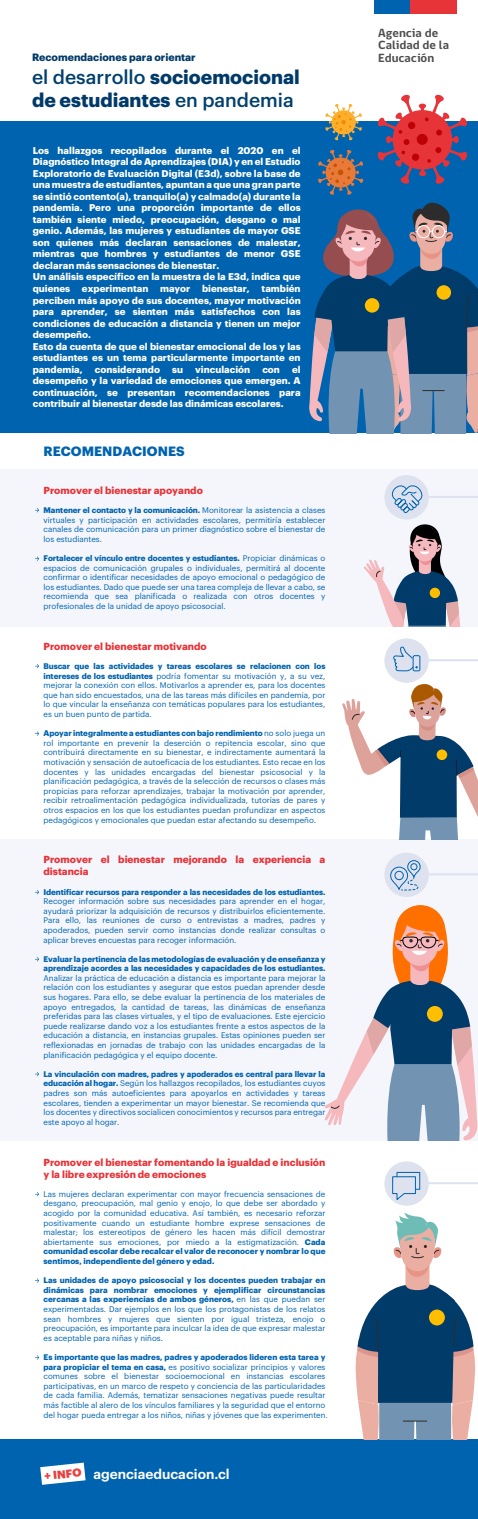
<style>
.page{position:relative;width:478px;height:1519px;background:#fff}
.page>*{position:absolute;margin:0;border:0;box-sizing:border-box;transform-origin:0 0}
.t1{font:700 19.2px/23px "Graphik";color:#003a68}
.t2{font:600 13.6px "Graphik";color:#fff}
.t3{font:700 13.2px "Graphik";color:#0063af}
.t4{font:700 12.16px/12.4px "gob CL";color:#4d4d4d;scale:1.04 1}
.t5{font:900 11.24px "Graphik";color:#e84040}
.t6{font:700 10.44px "Graphik";color:#003a68}
.t7{font:700 10px/12px "Graphik";color:#e73439}
.t8{font:700 9.6px/11.5px "Graphik";color:#fff}
.t9{font:8px/9.6px "Graphik";color:#0063af;text-align:justify}
.t10{font:700 8px/9.5px "Graphik";letter-spacing:-.005em;color:#0063af}
.s1{font-weight:500;color:#00406e}
.s2{font-weight:700}
</style>
<div class="page">
<div style="left:0;top:468px;width:477px;height:158px;background:#f4f6fc"></div>
<div style="left:0;top:839px;width:477px;height:301px;background:#f4f6fc"></div>
<div style="left:0;top:121px;width:477px;height:312px;background:#0063af"></div>
<div style="left:0;top:1439px;width:477px;height:79px;background:#0063af"></div>
<div style="left:384px;top:475px;width:44px;height:44px;background:#dde2ee;border-radius:50%"></div>
<hr style="left:426px;top:496px;width:51px;height:2px;background:#dde2ee">
<div style="left:384px;top:638px;width:44px;height:45px;background:#dde2ee;border-radius:50%"></div>
<hr style="left:426px;top:659px;width:51px;height:2px;background:#dde2ee">
<div style="left:384px;top:852px;width:44px;height:45px;background:#dde2ee;border-radius:50%"></div>
<hr style="left:426px;top:873px;width:51px;height:2px;background:#dde2ee">
<div style="left:384px;top:1161px;width:44px;height:44px;background:#dde2ee;border-radius:50%"></div>
<hr style="left:426px;top:1182px;width:51px;height:2px;background:#dde2ee">
<svg style="left:40px;top:1462px;width:46px;height:22px"></svg>
<svg style="left:35px;top:1071px;width:4px;height:5px"></svg>
<div style="left:374px;top:0;width:36px;height:14px;background:#0063af"></div>
<div style="left:410px;top:0;width:46px;height:14px;background:#e73439"></div>
<svg style="left:309px;top:94px;width:168px;height:339px"></svg>
<svg style="left:342px;top:682px;width:135px;height:157px"></svg>
<div style="left:436px;top:749px;width:11px;height:11px;background:#ffbf00;border-radius:50%"></div>
<svg style="left:395px;top:905px;width:50px;height:49px"></svg>
<svg style="left:324px;top:909px;width:153px;height:231px"></svg>
<svg style="left:355px;top:1212px;width:121px;height:227px"></svg>
<div style="left:429px;top:1309px;width:15px;height:16px;background:#ffbf00;border-radius:50%"></div>
<svg style="left:386px;top:481px;width:38px;height:33px"></svg>
<svg style="left:393px;top:646px;width:27px;height:25px"></svg>
<svg style="left:389px;top:859px;width:31px;height:32px"></svg>
<svg style="left:392px;top:1171px;width:28px;height:30px"></svg>
<svg style="left:363px;top:524px;width:97px;height:102px"></svg>
<h3 class="t6" style="left:32px;top:49px;width:165px">Recomendaciones para orientar</h3>
<h1 class="t1" style="left:32px;top:64px;width:269px"><span class="s1">el desarrollo</span> socioemocional de estudiantes <span class="s1">en pandemia</span></h1>
<p class="t8" style="left:33px;top:144px;width:269px">Los hallazgos recopilados durante el 2020 en el Diagnóstico Integral de Aprendizajes (DIA) y en el Estudio Exploratorio de Evaluación Digital (E3d), sobre la base de una muestra de estudiantes, apuntan a que una gran parte se sintió contento(a), tranquilo(a) y calmado(a) durante la pandemia. Pero una proporción importante de ellos también siente miedo, preocupación, desgano o mal genio. Además, las mujeres y estudiantes de mayor GSE son quienes más declaran sensaciones de malestar, mientras que hombres y estudiantes de menor GSE declaran más sensaciones de bienestar.<br>Un análisis específico en la muestra de la E3d, indica que quienes experimentan mayor bienestar, también perciben más apoyo de sus docentes, mayor motivación para aprender, se sienten más satisfechos con las condiciones de educación a distancia y tienen un mejor desempeño.<br>Esto da cuenta de que el bienestar emocional de los y las estudiantes es un tema particularmente importante en pandemia,</p>
<p class="t8" style="left:95px;top:362px;width:67px">considerando</p>
<p class="t8" style="left:172px;top:362px;width:12px">su</p>
<p class="t8" style="left:195px;top:362px;width:56px">vinculación</p>
<p class="t8" style="left:262px;top:362px;width:19px">con</p>
<p class="t8" style="left:33px;top:362px;width:269px;text-align:justify;text-indent:259px">el desempeño y la variedad de emociones que emergen. A continuación, se presentan recomendaciones para contribuir al bienestar desde las dinámicas escolares.</p>
<h3 class="t3" style="left:43px;top:441px;width:143px">RECOMENDACIONES</h3>
<p class="t7" style="left:43px;top:483px;width:161px">Promover el bienestar apoyando</p>
<p class="t9" style="left:43px;top:504px;width:283px"><span class="s2">Mantener el contacto y la comunicación.</span> Monitorear la asistencia a clases virtuales y participación en actividades escolares, permitiría establecer canales de comunicación para un primer diagnóstico sobre el bienestar de los estudiantes.</p>
<p class="t9" style="left:43px;top:552px;width:283px"><span class="s2">Fortalecer el vínculo entre docentes y estudiantes.</span> Propiciar dinámicas o espacios de comunicación grupales o individuales, permitirá al docente confirmar o identificar necesidades de apoyo emocional o pedagógico de los estudiantes. Dado que puede ser una tarea compleja de llevar a cabo, se recomienda que sea planificada o realizada con otros docentes y profesionales de la unidad de apoyo psicosocial.</p>
<p class="t7" style="left:43px;top:639px;width:165px">Promover el bienestar motivando</p>
<p class="t9" style="left:43px;top:660px;width:283px"><span class="s2">Buscar que las actividades y tareas escolares se relacionen con los intereses de los estudiantes</span> podría fomentar su motivación y, a su vez, mejorar la conexión con ellos. Motivarlos a aprender es, para los docentes que han sido encuestados, una de las tareas más difíciles en pandemia, por lo que vincular la enseñanza con temáticas populares para los estudiantes, es un buen punto de partida.</p>
<p class="t9" style="left:43px;top:728px;width:283px"><span class="s2">Apoyar integralmente a estudiantes con bajo rendimiento</span> no solo juega un rol importante en prevenir la deserción o repitencia escolar, sino que contribuirá directamente en su bienestar, e indirectamente aumentará la motivación y sensación de autoeficacia de los estudiantes. Esto recae en los docentes y las unidades encargadas del bienestar psicosocial y la planificación pedagógica, a través de la selección de recursos o clases más propicias para reforzar aprendizajes, trabajar la motivación por aprender, recibir retroalimentación pedagógica individualizada, tutorías de pares y otros espacios en los que los estudiantes puedan profundizar en aspectos pedagógicos y emocionales que puedan estar afectando su desempeño.</p>
<p class="t7" style="left:43px;top:853px;width:283px">Promover el bienestar mejorando la experiencia a distancia</p>
<p class="t10" style="left:43px;top:886px;width:283px">Identificar recursos para responder a las necesidades de los estudiantes.</p>
<p class="t9" style="left:43px;top:895px;width:283px">Recoger información sobre sus necesidades para aprender en el hogar, ayudará priorizar la adquisición de recursos y distribuirlos eficientemente.<br>Para ello, las reuniones de curso o entrevistas a madres, padres y apoderados, pueden servir como instancias donde realizar consultas o aplicar breves encuestas para recoger información.</p>
<p class="t10" style="left:43px;top:953px;width:283px">Evaluar la pertinencia de las metodologías de evaluación y de enseñanza y aprendizaje acordes a las necesidades y capacidades de los estudiantes.</p>
<p class="t9" style="left:43px;top:972px;width:283px">Analizar la práctica de educación a distancia es importante para mejorar la relación con los estudiantes y asegurar que estos puedan aprender desde sus hogares. Para ello, se debe evaluar la pertinencia de los materiales de apoyo entregados, la cantidad de tareas, las dinámicas de enseñanza preferidas para las clases virtuales, y el tipo de evaluaciones. Este ejercicio puede realizarse dando voz a los estudiantes frente a estos aspectos de la educación a distancia, en instancias grupales. Estas opiniones pueden ser reflexionadas en jornadas de trabajo con las unidades encargadas de la planificación pedagógica y el equipo docente.</p>
<p class="t9" style="left:43px;top:1068px;width:283px"><span class="s2">La vinculación con madres, padres y apoderados es central para llevar la educación al hogar.</span> Según los hallazgos recopilados, los estudiantes cuyos padres son más autoeficientes para apoyarlos en actividades y tareas escolares, tienden a experimentar un mayor bienestar. Se recomienda que los docentes y directivos socialicen conocimientos y recursos para entregar este apoyo al hogar.</p>
<p class="t7" style="left:43px;top:1155px;width:283px">Promover el bienestar fomentando la igualdad e inclusión y la libre expresión de emociones</p>
<p class="t9" style="left:43px;top:1188px;width:283px">Las mujeres declaran experimentar con mayor frecuencia sensaciones de desgano, preocupación, mal genio y enojo, lo que debe ser abordado y acogido por la comunidad educativa. Así también, es necesario reforzar positivamente cuando un estudiante hombre exprese sensaciones de malestar; los estereotipos de género les hacen más difícil demostrar abiertamente sus emociones, por miedo a la estigmatización. <span class="s2">Cada comunidad escolar debe recalcar el valor de reconocer y nombrar lo que sentimos, independiente del género y edad.</span></p>
<p class="t9" style="left:43px;top:1274px;width:283px"><span class="s2">Las unidades de apoyo psicosocial y los docentes pueden trabajar en dinámicas para nombrar emociones y ejemplificar circunstancias cercanas a las experiencias de ambos géneros,</span> en las que puedan ser experimentadas. Dar ejemplos en los que los protagonistas de los relatos sean hombres y mujeres que sienten por igual tristeza, enojo o preocupación, es importante para inculcar la idea de que expresar malestar es aceptable para niñas y niños.</p>
<p class="t9" style="left:43px;top:1351px;width:286px;text-align:left"><span class="s2">Es importante que las madres, padres y apoderados lideren esta tarea y para propiciar el tema en casa,</span> es positivo socializar principios y valores comunes sobre el bienestar socioemocional en instancias escolares participativas, en un marco de respeto y conciencia de las particularidades de cada familia. Además, tematizar sensaciones negativas puede resultar más factible al alero de los vínculos familiares y la seguridad que el entorno del hogar pueda entregar a los niños, niñas y jóvenes que las experimenten.</p>
<h3 class="t5" style="left:43px;top:1467px;width:39px;rotate:-6deg">+ INFO</h3>
<h2 class="t2" style="left:93px;top:1463px;width:138px">agenciaeducacion.cl</h2>
<h3 class="t4" style="left:378px;top:27px;width:70px">Agencia de<br>Calidad de la<br>Educación</h3>
</div>
